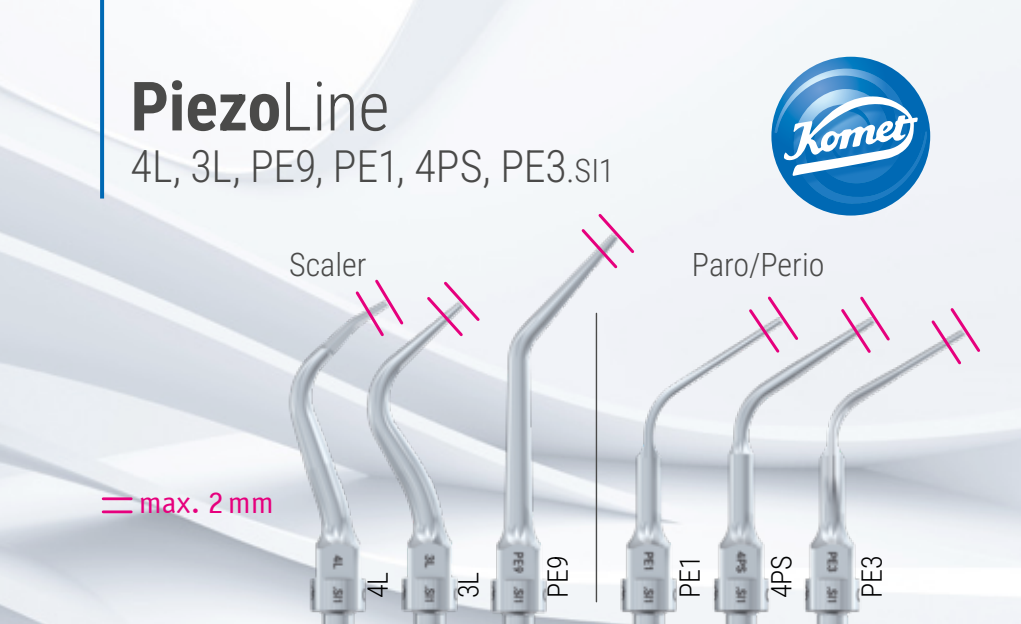
<style>
.page{position:relative;width:1021px;height:624px;background:#fff}
.page>*{position:absolute;margin:0;border:0;box-sizing:border-box;transform-origin:0 0}
.t1{font:700 68px "Roboto Condensed";letter-spacing:-.005em;color:#4a4a49}
.t2{font:300 44px "Roboto Condensed";letter-spacing:-.005em;color:#4a4a49}
.t3{font:300 32px "Roboto Condensed";color:#4a4a49}
.t4{font:32px "GB Officina Sans";color:#e6007d}
.t5{font:300 28px "Roboto Condensed";color:#000}
.s1{font-weight:300}
.s2{font-size:36px}
.s3{font-size:32px}
</style>
<div class="page">
<img style="left:0;top:0;width:1020px;height:624px">
<svg style="left:100px;top:0;width:4px;height:198px"></svg>
<svg style="left:771px;top:57px;width:159px;height:158px"></svg>
<svg style="left:774px;top:69px;width:153px;height:135px"></svg>
<hr style="left:103px;top:497px;width:28px;height:3px;background:#e6007d">
<hr style="left:103px;top:510px;width:28px;height:3px;background:#e6007d">
<img style="left:396px;top:260px;width:47px;height:364px">
<svg style="left:424px;top:279px;width:19px;height:60px"></svg>
<img style="left:639px;top:260px;width:159px;height:364px">
<svg style="left:746px;top:294px;width:52px;height:61px"></svg>
<img style="left:443px;top:220px;width:196px;height:404px">
<svg style="left:579px;top:211px;width:58px;height:60px"></svg>
<img style="left:798px;top:260px;width:179px;height:364px">
<svg style="left:928px;top:305px;width:54px;height:62px;background:#e7d5e4"></svg>
<img style="left:276px;top:260px;width:120px;height:364px">
<svg style="left:353px;top:277px;width:53px;height:62px"></svg>
<hr style="left:595px;top:313px;width:2px;height:288px;background:#4a4a49">
<p class="t1" style="left:130px;top:59px;width:260px">Piezo<span class="s1">Line</span></p>
<p class="t2" style="left:130px;top:136px;width:485px">4L, 3L, PE9, PE1, 4PS, PE3<span class="s2">.</span><span class="s3">SI1</span></p>
<p class="t3" style="left:289px;top:242px;width:79px">Scaler</p>
<p class="t3" style="left:692px;top:242px;width:134px">Paro/Perio</p>
<p class="t4" style="left:139px;top:484px;width:137px">max. 2mm</p>
<p class="t5" style="left:358px;top:598px;width:28px;rotate:-90deg">4L</p>
<p class="t5" style="left:449px;top:598px;width:28px;rotate:-90deg">3L</p>
<p class="t5" style="left:538px;top:598px;width:44px;rotate:-90deg">PE9</p>
<p class="t5" style="left:670px;top:598px;width:44px;rotate:-90deg">PE1</p>
<p class="t5" style="left:761px;top:598px;width:45px;rotate:-90deg">4PS</p>
<p class="t5" style="left:852px;top:598px;width:44px;rotate:-90deg">PE3</p>
</div>
